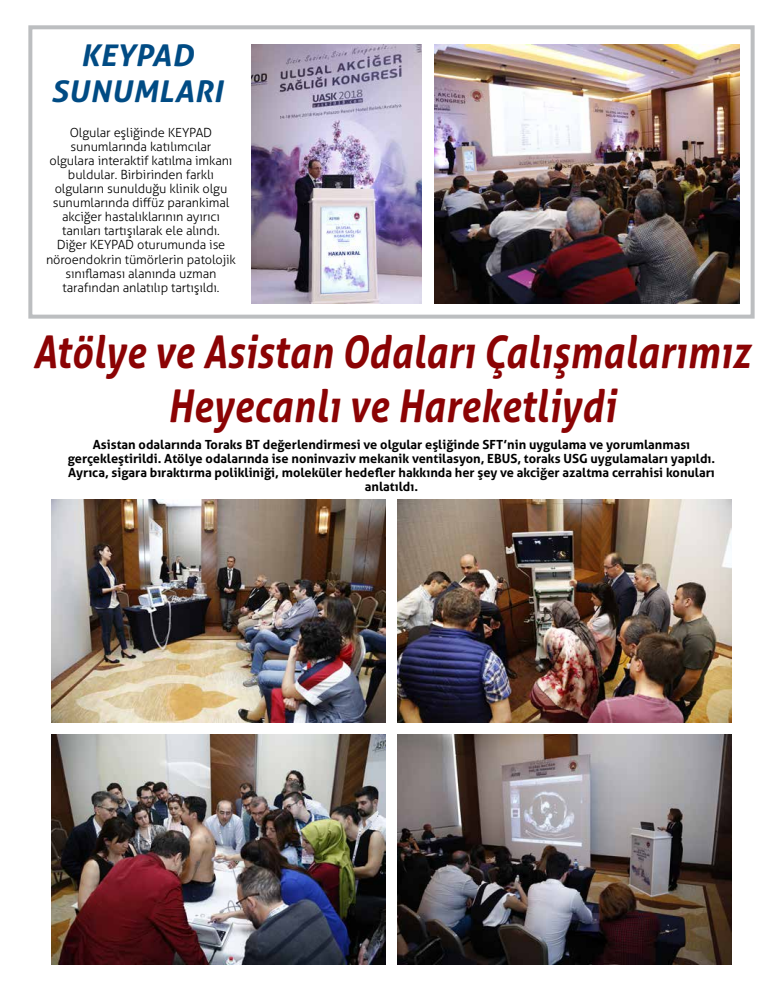
<style>
.page{position:relative;width:783px;height:993px;background:#fff}
.page>*{position:absolute;margin:0;border:0;box-sizing:border-box;transform-origin:0 0}
.t1{font:italic 700 45px/54px "Aller";letter-spacing:.01em;color:#8b0304;text-align:center;scale:.84 1}
.t2{font:italic 700 29.9px/35.9px "Aller";letter-spacing:.01em;color:#004b84;text-align:center;scale:1.05 1}
.t3{font:300 12.6px/14.1px "Aller";letter-spacing:-.01em;color:#000;text-align:center}
.t4{font:700 12.6px/14.1px "Aller";color:#000;text-align:center}
</style>
<div class="page">
<img style="left:52px;top:499px;width:334px;height:223px">
<img style="left:397px;top:734px;width:334px;height:230px">
<img style="left:52px;top:734px;width:334px;height:230px">
<img style="left:397px;top:499px;width:334px;height:223px">
<div style="left:28px;top:25px;width:726px;height:293px;border:4px solid #bcbec0"></div>
<img style="left:434px;top:44px;width:305px;height:260px">
<img style="left:252px;top:44px;width:169px;height:260px">
<h2 class="t2" style="left:51px;top:37px;width:165px">KEYPAD<br>SUNUMLARI</h2>
<p class="t3" style="left:46px;top:125px;width:191px">Olgular eşliğinde KEYPAD sunumlarında katılımcılar<br>olgulara interaktif katılma imkanı buldular. Birbirinden farklı olguların sunulduğu klinik olgu sunumlarında diffüz parankimal akciğer hastalıklarının ayırıcı tanıları tartışılarak ele alındı.<br>Diğer KEYPAD oturumunda ise nöroendokrin tümörlerin patolojik sınıflaması alanında uzman tarafından anlatılıp tartışıldı.</p>
<h1 class="t1" style="left:33px;top:324px;width:854px">Atölye ve Asistan Odaları Çalışmalarımız<br>Heyecanlı ve Hareketliydi</h1>
<p class="t4" style="left:68px;top:437px;width:649px">Asistan odalarında Toraks BT değerlendirmesi ve olgular eşliğinde SFT’nin uygulama ve yorumlanması gerçekleştirildi. Atölye odalarında ise noninvaziv mekanik ventilasyon, EBUS, toraks USG uygulamaları yapıldı.<br>Ayrıca, sigara bıraktırma polikliniği, moleküler hedefler hakkında her şey ve akciğer azaltma cerrahisi konuları anlatıldı.</p>
</div>
